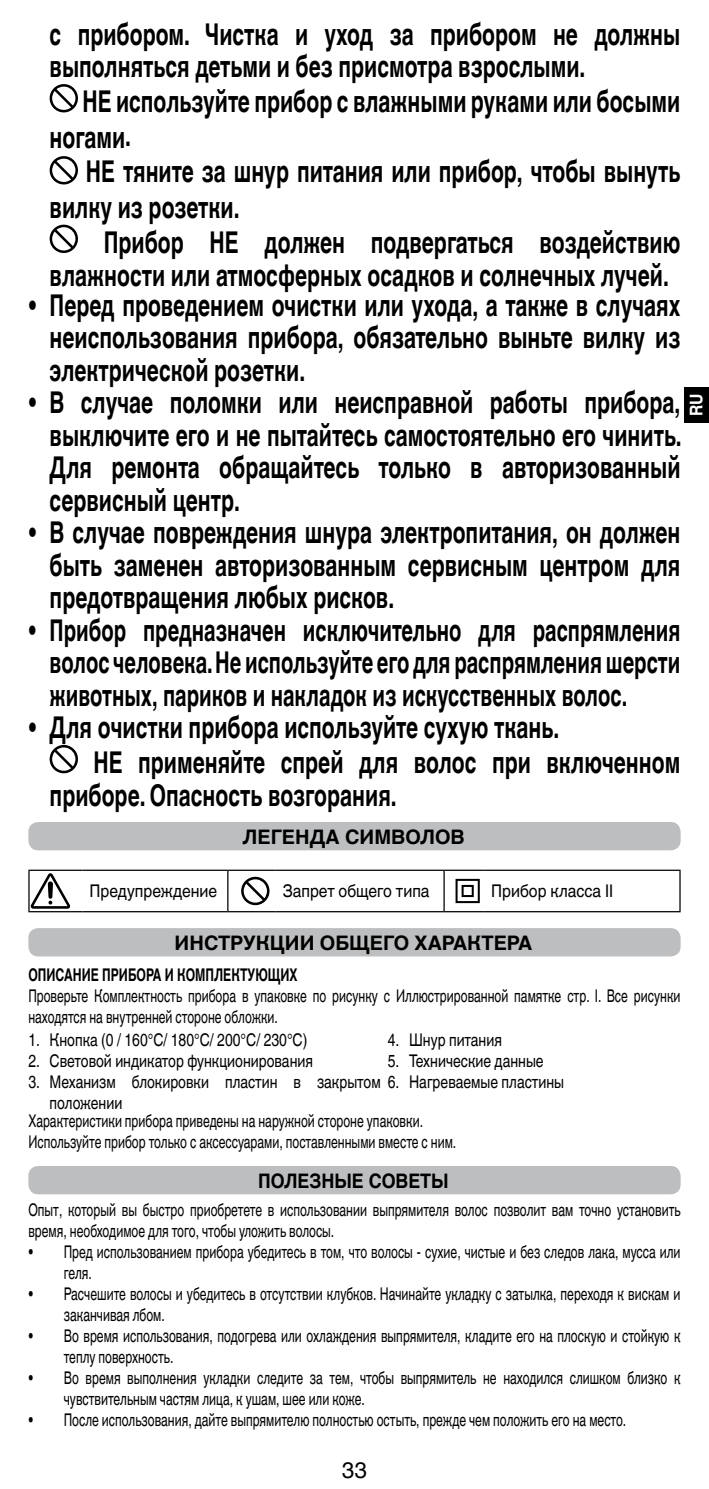
<style>
.page{position:relative;width:709px;height:1489px;background:#fff}
.page>*{position:absolute;margin:0;border:0;box-sizing:border-box;transform-origin:0 0}
.t1{font:700 30px/32.5px "Helvetica World";color:#000;scale:.7 1}
.t2{font:700 30px/32.5px "Helvetica World";color:#000;text-align:justify;scale:.67 1}
.t3{font:22.5px "Helvetica World";color:#000}
.t4{font:700 20px "Helvetica World";color:#000}
.t5{font:700 20px "Helvetica World";color:#000;scale:.9 1}
.t6{font:17.5px/21px "Helvetica World";color:#000;scale:.7 1}
.t7{font:17.5px/21px "Helvetica World";color:#000;scale:.8 1}
.t8{font:17.5px "Helvetica World";color:#000;scale:.9 1}
.t9{font:700 17.5px "Helvetica World";color:#000;scale:.7 1}
.t10{font:700 17.5px "Helvetica World";color:#fff;scale:.9 1}
</style>
<div class="page">
<svg style="left:50px;top:84px;width:28px;height:28px"></svg>
<svg style="left:50px;top:156px;width:28px;height:28px"></svg>
<svg style="left:50px;top:225px;width:28px;height:28px"></svg>
<svg style="left:50px;top:745px;width:28px;height:28px"></svg>
<div style="left:28px;top:822px;width:652px;height:28px;background:#bcbec0;border-radius:10px"></div>
<hr style="left:28px;top:869px;width:54px;height:1px;background:#000">
<hr style="left:28px;top:870px;width:2px;height:41px;background:#000">
<hr style="left:82px;top:869px;width:146px;height:1px;background:#000">
<hr style="left:228px;top:869px;width:48px;height:1px;background:#000">
<hr style="left:227px;top:870px;width:1px;height:41px;background:#000">
<hr style="left:276px;top:869px;width:168px;height:1px;background:#000">
<hr style="left:444px;top:869px;width:40px;height:1px;background:#000">
<hr style="left:443px;top:870px;width:2px;height:41px;background:#000">
<hr style="left:484px;top:869px;width:196px;height:1px;background:#000">
<hr style="left:679px;top:870px;width:1px;height:41px;background:#000">
<hr style="left:28px;top:911px;width:54px;height:1px;background:#000">
<hr style="left:82px;top:911px;width:146px;height:1px;background:#000">
<hr style="left:228px;top:911px;width:48px;height:1px;background:#000">
<hr style="left:276px;top:911px;width:168px;height:1px;background:#000">
<hr style="left:444px;top:911px;width:40px;height:1px;background:#000">
<hr style="left:484px;top:911px;width:196px;height:1px;background:#000">
<svg style="left:31px;top:873px;width:39px;height:35px"></svg>
<svg style="left:241px;top:876px;width:28px;height:29px"></svg>
<svg style="left:455px;top:878px;width:25px;height:25px"></svg>
<div style="left:28px;top:928px;width:652px;height:28px;background:#bcbec0;border-radius:10px"></div>
<div style="left:28px;top:1165px;width:652px;height:29px;background:#bcbec0;border-radius:10px"></div>
<div style="left:685px;top:387px;width:24px;height:36px;background:#000"></div>
<h1 class="t1" style="left:50px;top:18px;width:902px">с прибором. Чистка и уход за прибором не должны выполняться детьми и без присмотра взрослыми.</h1>
<h1 class="t1" style="left:50px;top:84px;width:902px;line-height:36px;text-indent:33px">НЕ используйте прибор с влажными руками или босыми ногами.</h1>
<h1 class="t1" style="left:50px;top:154px;width:902px;line-height:36px;text-indent:36px">НЕ тяните за шнур питания или прибор, чтобы вынуть вилку из розетки.</h1>
<h1 class="t1" style="left:50px;top:226px;width:902px;text-indent:54px">Прибор НЕ должен подвергаться воздействию влажности или атмосферных осадков и солнечных лучей.</h1>
<h1 class="t1" style="left:50px;top:289px;width:902px;text-align:justify;text-indent:-21px">• Перед проведением очистки или ухода, а также в случаях неиспользования прибора, обязательно выньте вилку из электрической розетки.</h1>
<h1 class="t1" style="left:50px;top:386px;width:904px;text-align:justify;text-indent:-21px">• В случае поломки или неисправной работы прибора, выключите его и не пытайтесь самостоятельно его чинить.<br>Для ремонта обращайтесь только в авторизованный сервисный центр.</h1>
<h1 class="t1" style="left:50px;top:516px;width:902px;text-align:justify;text-indent:-21px">• В случае повреждения шнура электропитания, он должен быть заменен авторизованным сервисным центром для предотвращения любых рисков.</h1>
<h1 class="t2" style="left:50px;top:614px;width:943px;text-indent:-21px">• Прибор предназначен исключительно для распрямления волос человека. Не используйте его для распрямления шерсти животных, париков и накладок из искусственных волос.</h1>
<h1 class="t1" style="left:28px;top:711px;width:759px">• Для очистки прибора используйте сухую ткань.</h1>
<h1 class="t1" style="left:93px;top:746px;width:840px">НЕ применяйте спрей для волос при включенном</h1>
<h1 class="t1" style="left:50px;top:779px;width:497px">приборе. Опасность возгорания.</h1>
<p class="t4" style="left:242px;top:825px;width:224px">ЛЕГЕНДА СИМВОЛОВ</p>
<p class="t8" style="left:90px;top:881px;width:143px">Предупреждение</p>
<p class="t8" style="left:283px;top:881px;width:165px">Запрет общего типа</p>
<p class="t8" style="left:491px;top:881px;width:137px">Прибор класса II</p>
<p class="t4" style="left:175px;top:931px;width:359px">ИНСТРУКЦИИ ОБЩЕГО ХАРАКТЕРА</p>
<p class="t9" style="left:28px;top:964px;width:386px">ОПИСАНИЕ ПРИБОРА И КОМПЛЕКТУЮЩИХ</p>
<p class="t6" style="left:28px;top:985px;width:933px">Проверьте комплектность прибора в упаковке по рисунку с Иллюстрированной памятке стр. I. Все рисунки находятся на внутренней стороне обложки.</p>
<p class="t7" style="left:28px;top:1029px;width:350px">1. Кнопка (0 / 160°C/ 180°C/ 200°C/ 230°C)</p>
<p class="t7" style="left:28px;top:1050px;width:357px">2. Световой индикатор функционирования</p>
<p class="t7" style="left:50px;top:1071px;width:644px;text-indent:-21px">3. Механизм блокировки пластин в закрытом 6. Нагреваемые пластины положении</p>
<p class="t7" style="left:388px;top:1029px;width:144px">4. Шнур питания</p>
<p class="t7" style="left:388px;top:1050px;width:196px">5. Технические данные</p>
<p class="t6" style="left:28px;top:1110px;width:613px">Характеристики прибора приведены на наружной стороне упаковки.<br>Используйте прибор только с аксессуарами, поставленными вместе с ним.</p>
<p class="t5" style="left:258px;top:1169px;width:213px">ПОЛЕЗНЫЕ СОВЕТЫ</p>
<p class="t6" style="left:28px;top:1199px;width:933px">Опыт, который вы быстро приобретете в использовании выпрямителя волос позволит вам точно установить время, необходимое для того, чтобы уложить волосы.</p>
<p class="t6" style="left:64px;top:1241px;width:882px;text-indent:-35px">• Пред использованием прибора убедитесь в том, что волосы - сухие, чистые и без следов лака, мусса или геля.</p>
<p class="t6" style="left:64px;top:1283px;width:882px;text-indent:-35px">• Расчешите волосы и убедитесь в отсутствии клубков. Н ачинайте укладку с затылка, переходя к вискам и заканчивая лбом.</p>
<p class="t6" style="left:64px;top:1325px;width:882px;text-indent:-35px">• Во время использования, подогрева или охлаждения выпрямителя, кладите его на плоскую и стойкую к теплу поверхность.</p>
<p class="t6" style="left:64px;top:1367px;width:882px;text-indent:-35px">• Во время выполнения укладки следите за тем, чтобы выпрямитель не находился слишком близко к чувствительным частям лица, к ушам, шее или коже.</p>
<p class="t6" style="left:28px;top:1409px;width:855px">• После использования, дайте выпрямителю полностью остыть, прежде чем положить его на место.</p>
<p class="t10" style="left:686px;top:416px;width:26px;rotate:-90deg">RU</p>
<p class="t3" style="left:342px;top:1456px;width:27px">33</p>
</div>
